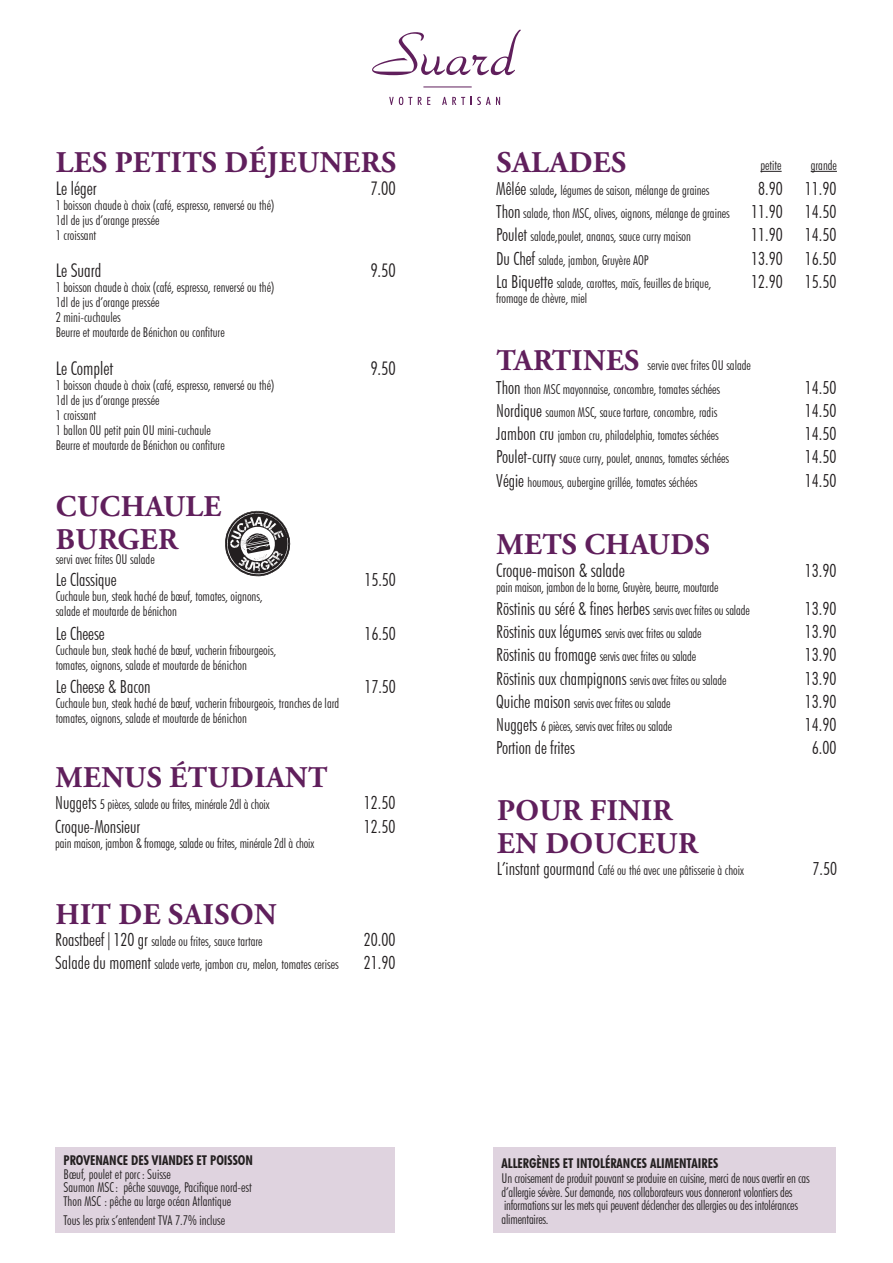
<style>
.page{position:relative;width:893px;height:1263px;background:#fff}
.page>*{position:absolute;margin:0;border:0;box-sizing:border-box;transform-origin:0 0}
.t1{font:700 30px/33px "Adobe Garamond Pro";letter-spacing:.015em;color:#601f5c}
.t2{font:300 condensed 18.75px "Futura BT";color:#231f20}
.t3{font:300 condensed 18px "Futura BT";color:#231f20}
.t4{font:300 condensed 13.5px/15px "Futura BT";color:#231f20}
.t5{font:700 condensed 13.5px "Futura BT";color:#231f20}
.s1{font-size:18px}
.s2{font-size:13.5px}
</style>
<div class="page">
<svg style="left:225px;top:510px;width:66px;height:67px"></svg>
<svg style="left:372px;top:30px;width:149px;height:45px"></svg>
<svg style="left:389px;top:97px;width:23px;height:8px"></svg>
<svg style="left:418px;top:97px;width:12px;height:8px"></svg>
<svg style="left:442px;top:97px;width:23px;height:8px"></svg>
<svg style="left:471px;top:97px;width:29px;height:8px"></svg>
<hr style="left:423px;top:87px;width:49px;height:1px;background:#601f5c">
<div style="left:493px;top:1148px;width:343px;height:85px;background:#dfd3df"></div>
<svg style="left:760px;top:171px;width:22px;height:1px"></svg>
<svg style="left:811px;top:171px;width:26px;height:1px"></svg>
<div style="left:55px;top:1148px;width:340px;height:85px;background:#dfd3df"></div>
<h1 class="t1" style="left:56px;top:147px;width:342px">LES PETITS DÉJEUNERS</h1>
<h2 class="t2" style="left:56px;top:177px;width:42px">Le léger</h2>
<h2 class="t2" style="left:370px;top:177px;width:27px">7.00</h2>
<p class="t4" style="left:56px;top:197px;width:220px">1 boisson chaude à choix (café, espresso, renversé ou thé)<br>1dl de jus d’orange pressée<br>1 croissant</p>
<h2 class="t2" style="left:56px;top:259px;width:47px">Le Suard</h2>
<h2 class="t2" style="left:370px;top:259px;width:27px">9.50</h2>
<p class="t4" style="left:56px;top:280px;width:220px">1 boisson chaude à choix (café, espresso, renversé ou thé)<br>1dl de jus d’orange pressée<br>2 mini-cuchaules<br>Beurre et moutarde de Bénichon ou confiture</p>
<h2 class="t2" style="left:56px;top:357px;width:59px">Le Complet</h2>
<h2 class="t2" style="left:370px;top:357px;width:27px">9.50</h2>
<p class="t4" style="left:56px;top:377px;width:220px">1 boisson chaude à choix (café, espresso, renversé ou thé)<br>1dl de jus d’orange pressée<br>1 croissant<br>1 ballon OU petit pain OU mini-cuchaule<br>Beurre et moutarde de Bénichon ou confiture</p>
<h1 class="t1" style="left:56px;top:490px;width:167px">CUCHAULE<br>BURGER</h1>
<p class="t4" style="left:56px;top:551px;width:100px">servi avec frites OU salade</p>
<h3 class="t3" style="left:56px;top:569px;width:63px">Le Classique</h3>
<h3 class="t3" style="left:364px;top:569px;width:33px">15.50</h3>
<p class="t4" style="left:56px;top:589px;width:208px">Cuchaule bun, steak haché de bœuf, tomates, oignons, salade et moutarde de bénichon</p>
<h3 class="t3" style="left:56px;top:622px;width:50px">Le Cheese</h3>
<h3 class="t3" style="left:364px;top:622px;width:33px">16.50</h3>
<p class="t4" style="left:56px;top:642px;width:222px">Cuchaule bun, steak haché de bœuf, vacherin fribourgeois, tomates, oignons, salade et moutarde de bénichon</p>
<h3 class="t3" style="left:56px;top:675px;width:96px">Le Cheese &amp; Bacon</h3>
<h3 class="t3" style="left:364px;top:675px;width:33px">17.50</h3>
<p class="t4" style="left:56px;top:695px;width:285px">Cuchaule bun, steak haché de bœuf, vacherin fribourgeois, tranches de lard tomates, oignons, salade et moutarde de bénichon</p>
<h1 class="t1" style="left:55px;top:761px;width:273px">MENUS ÉTUDIANT</h1>
<p class="t4" style="left:55px;top:797px;width:216px"><span class="s1">Nuggets</span> 5 pièces, salade ou frites, minérale 2dl à choix</p>
<h3 class="t3" style="left:364px;top:792px;width:33px">12.50</h3>
<h3 class="t3" style="left:55px;top:815px;width:86px">Croque-Monsieur</h3>
<h3 class="t3" style="left:364px;top:815px;width:33px">12.50</h3>
<p class="t4" style="left:55px;top:835px;width:260px">pain maison, jambon &amp; fromage, salade ou frites, minérale 2dl à choix</p>
<h1 class="t1" style="left:55px;top:898px;width:223px">HIT DE SAISON</h1>
<p class="t4" style="left:55px;top:934px;width:209px"><span class="s1">Roastbeef|120 gr</span> salade ou frites, sauce tartare</p>
<h3 class="t3" style="left:364px;top:929px;width:33px">20.00</h3>
<p class="t4" style="left:55px;top:957px;width:285px"><span class="s1">Salade du moment</span> salade verte, jambon cru, melon, tomates cerises</p>
<h3 class="t3" style="left:364px;top:952px;width:33px">21.90</h3>
<p class="t5" style="left:64px;top:1152px;width:191px">PROVENANCE DES VIANDES ET POISSON</p>
<p class="t4" style="left:64px;top:1167px;width:190px;line-height:13.5px">Bœuf, poulet et porc: Suisse<br>Saumon MSC: pêche sauvage, Pacifique nord-est<br>Thon MSC : pêche au large océan Atlantique</p>
<p class="t4" style="left:64px;top:1212px;width:163px">Tous les prix s’entendent TVA 7.7% incluse</p>
<h1 class="t1" style="left:496px;top:146px;width:131px">SALADES</h1>
<p class="t4" style="left:496px;top:182px;width:215px"><span class="s1">Mêlée</span> salade<span class="s1">,</span> légumes de saison, mélange de graines</p>
<h3 class="t3" style="left:758px;top:178px;width:80px">8.90 11.90</h3>
<p class="t4" style="left:496px;top:202px;width:342px;line-height:23.2px"><span class="s1">Thon</span> salade, thon MSC, olives, oignons, mélange de graines <span class="s1">11.90 14.50<br>Poulet</span> salade,poulet, ananas, sauce curry maison</p>
<p class="t4" style="left:760px;top:158px;width:23px">petite</p>
<p class="t4" style="left:811px;top:158px;width:28px">grande</p>
<h3 class="t3" style="left:751px;top:224px;width:87px">11.90 14.50</h3>
<p class="t4" style="left:496px;top:252px;width:154px"><span class="s1">Du Chef</span> salade, jambon, Gruyère AOP</p>
<h3 class="t3" style="left:751px;top:247px;width:87px">13.90 16.50</h3>
<p class="t4" style="left:496px;top:275px;width:217px"><span class="s1">La Biquette</span> salade, carottes, maïs, feuilles de brique,</p>
<h3 class="t3" style="left:751px;top:271px;width:87px">12.90 15.50</h3>
<p class="t4" style="left:496px;top:290px;width:93px">fromage de chèvre, miel</p>
<h1 class="t1" style="left:496px;top:345px;width:144px">TARTINES</h1>
<p class="t4" style="left:496px;top:354px;width:256px;line-height:23.2px;text-indent:151px">servie avec frites OU salade<br><span class="s1">Thon</span> thon MSC mayonnaise, concombre, tomates séchées</p>
<h3 class="t3" style="left:805px;top:376px;width:33px">14.50</h3>
<p class="t4" style="left:496px;top:404px;width:222px"><span class="s1">Nordique</span> saumon MSC, sauce tartare, concombre, radis</p>
<h3 class="t3" style="left:805px;top:400px;width:33px">14.50</h3>
<p class="t4" style="left:496px;top:428px;width:224px"><span class="s1">Jambon cru</span> jambon cru, philadelphia, tomates séchées</p>
<h3 class="t3" style="left:805px;top:423px;width:33px">14.50</h3>
<p class="t4" style="left:496px;top:451px;width:234px"><span class="s1">Poulet-curry</span> sauce curry, poulet, ananas, tomates séchées</p>
<h3 class="t3" style="left:805px;top:446px;width:33px">14.50</h3>
<p class="t4" style="left:496px;top:474px;width:202px"><span class="s1">Végie</span> houmous, aubergine grillée, tomates séchées</p>
<h3 class="t3" style="left:805px;top:469px;width:33px">14.50</h3>
<h1 class="t1" style="left:496px;top:529px;width:215px">METS CHAUDS</h1>
<h2 class="t2" style="left:496px;top:559px;width:130px">Croque-maison &amp; salade</h2>
<h3 class="t3" style="left:805px;top:559px;width:33px">13.90</h3>
<p class="t4" style="left:496px;top:579px;width:224px">pain maison, jambon de la borne, Gruyère, beurre, moutarde</p>
<h3 class="t3" style="left:496px;top:598px;width:255px">Röstinis au séré &amp; fines herbes <span class="s2">servis avec frites ou salade</span></h3>
<h3 class="t3" style="left:805px;top:598px;width:33px">13.90</h3>
<p class="t4" style="left:496px;top:626px;width:207px"><span class="s1">Röstinis aux légumes</span> servis avec frites ou salade</p>
<h3 class="t3" style="left:805px;top:621px;width:33px">13.90</h3>
<p class="t4" style="left:496px;top:649px;width:201px"><span class="s1">Röstinis au fromage</span> servis avec frites ou salade</p>
<h3 class="t3" style="left:805px;top:644px;width:33px">13.90</h3>
<p class="t4" style="left:496px;top:672px;width:232px"><span class="s1">Röstinis aux champignons</span> servis avec frites ou salade</p>
<h3 class="t3" style="left:805px;top:667px;width:33px">13.90</h3>
<p class="t4" style="left:496px;top:695px;width:176px"><span class="s1">Quiche maison</span> servis avec frites ou salade</p>
<h3 class="t3" style="left:805px;top:691px;width:33px">13.90</h3>
<p class="t4" style="left:496px;top:719px;width:177px"><span class="s1">Nuggets</span> 6 pièces, servis avec frites ou salade</p>
<h3 class="t3" style="left:805px;top:714px;width:33px">14.90</h3>
<h3 class="t3" style="left:496px;top:737px;width:80px">Portion de frites</h3>
<h3 class="t3" style="left:812px;top:737px;width:26px">6.00</h3>
<h1 class="t1" style="left:497px;top:794px;width:203px">POUR FINIR<br>EN DOUCEUR</h1>
<p class="t4" style="left:497px;top:863px;width:248px"><span class="s1">L’instant gourmand</span> Café ou thé avec une pâtisserie à choix</p>
<h3 class="t3" style="left:813px;top:858px;width:26px">7.50</h3>
<p class="t5" style="left:502px;top:1155px;width:218px">ALLERGÈNES ET INTOLÉRANCES ALIMENTAIRES</p>
<p class="t4" style="left:502px;top:1171px;width:310px;line-height:13.5px">Un croisement de produit pouvant se produire en cuisine, merci de nous avertir en cas d’allergie sévère. Sur demande, nos collaborateurs vous donneront volontiers des informations sur les mets qui peuvent déclencher des allergies ou des intolérances alimentaires.</p>
</div>
